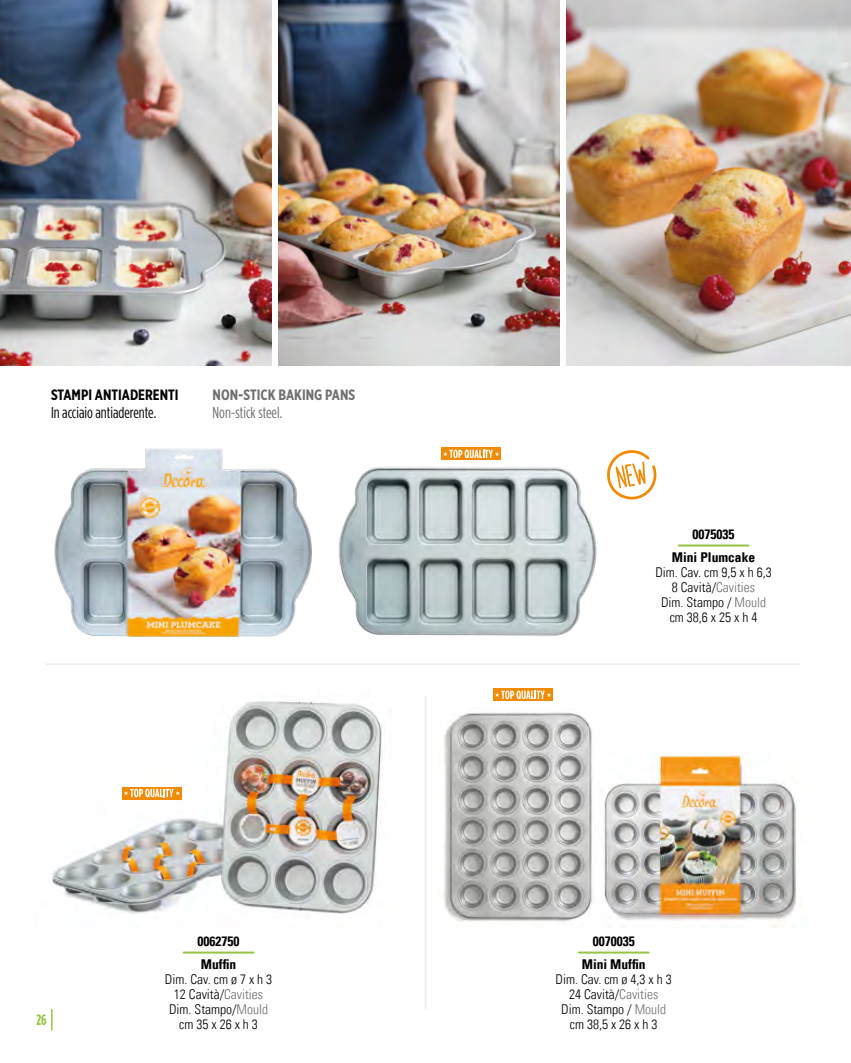
<style>
.page{position:relative;width:851px;height:1063px;background:#fff}
.page>*{position:absolute;margin:0;border:0;box-sizing:border-box;transform-origin:0 0}
.t1{font:15.75px "Gotham Condensed";color:#000}
.t2{font:15.75px "Gotham Condensed";color:#706f6f}
.t3{font:700 15px "Gotham X Narrow";color:#706f6f}
.t4{font:700 15px "Gotham X Narrow";color:#000}
.t5{font:700 15px "Gotham Condensed";color:#97c344}
.t6{font:300 condensed 13.5px/15px "Univers LT";color:#000;text-align:center}
.t7{font:700 condensed 13.5px/23.5px "Univers LT";color:#000;text-align:center}
.s1{color:#706f6f}
</style>
<div class="page">
<img style="left:49px;top:701px;width:333px;height:214px">
<hr style="left:51px;top:1009px;width:2px;height:21px;background:#97c344">
<hr style="left:46px;top:663px;width:753px;height:2px;background:#ededed">
<img style="left:604px;top:752px;width:193px;height:175px">
<img style="left:443px;top:712px;width:150px;height:210px">
<hr style="left:578px;top:952px;width:70px;height:2px;background:#97c344">
<hr style="left:184px;top:952px;width:69px;height:2px;background:#97c344">
<svg style="left:441px;top:448px;width:60px;height:10px"></svg>
<svg style="left:443px;top:450px;width:56px;height:8px"></svg>
<svg style="left:122px;top:787px;width:60px;height:12px"></svg>
<svg style="left:124px;top:789px;width:56px;height:8px"></svg>
<svg style="left:493px;top:688px;width:59px;height:13px"></svg>
<svg style="left:495px;top:691px;width:56px;height:8px"></svg>
<svg style="left:611px;top:450px;width:46px;height:50px"></svg>
<hr style="left:678px;top:545px;width:70px;height:2px;background:#97c344">
<img style="left:54px;top:448px;width:258px;height:189px">
<img style="left:338px;top:458px;width:273px;height:178px">
<img style="left:0;top:0;width:850px;height:366px">
<div style="left:272px;top:0;width:6px;height:369px;background:#fff"></div>
<div style="left:560px;top:0;width:6px;height:369px;background:#fff"></div>
<hr style="left:424px;top:696px;width:2px;height:313px;background:#ededed">
<p class="t4" style="left:51px;top:386px;width:129px">STAMPI ANTIADERENTI</p>
<p class="t1" style="left:51px;top:404px;width:107px">In acciaio antiaderente.</p>
<p class="t3" style="left:212px;top:386px;width:144px">NON-STICK BAKING PANS</p>
<p class="t2" style="left:212px;top:404px;width:71px">Non-stick steel.</p>
<p class="t5" style="left:37px;top:1011px;width:12px">26</p>
<p class="t7" style="left:197px;top:929px;width:43px;text-align:left">0062750<br>Muffin</p>
<p class="t6" style="left:165px;top:972px;width:109px">Dim. Cav. cm ø 7 x h 3<br>12 Cavità/<span class="s1">Cavities<br></span>Dim. Stampo/<span class="s1">Mould </span>cm 35 x 26 x h 3</p>
<p class="t7" style="left:671px;top:522px;width:85px">0075035<br>Mini Plumcake</p>
<p class="t6" style="left:655px;top:565px;width:118px">Dim. Cav. cm 9,5 x h 6,3<br>8 Cavità/<span class="s1">Cavities<br></span>Dim. Stampo / <span class="s1">Mould </span>cm 38,6 x 25 x h 4</p>
<p class="t7" style="left:581px;top:929px;width:65px">0070035<br>Mini Muffin</p>
<p class="t6" style="left:555px;top:972px;width:118px">Dim. Cav. cm ø 4,3 x h 3<br>24 Cavità/<span class="s1">Cavities<br></span>Dim. Stampo / <span class="s1">Mould </span>cm 38,5 x 26 x h 3</p>
</div>
